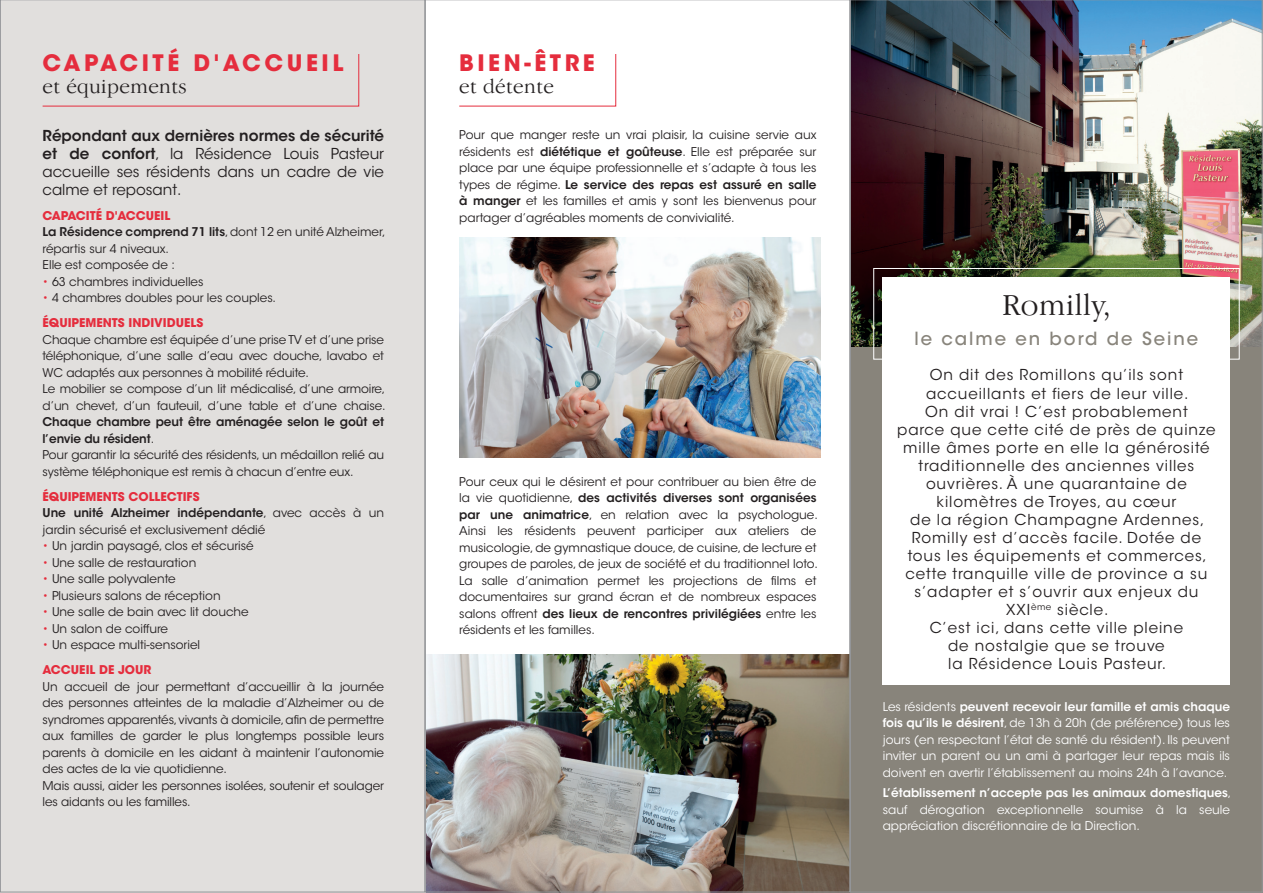
<style>
.page{position:relative;width:1263px;height:893px;background:#fff}
.page>*{position:absolute;margin:0;border:0;box-sizing:border-box;transform-origin:0 0}
.t1{font:300 31.5px "Garamond IT Cby BT";letter-spacing:.02em;color:#231f20}
.t2{font:700 22.5px "ITC Avant Garde Std";letter-spacing:.16em;color:#e52d3d}
.t3{font:300 21px "Garamond IT Cby BT";letter-spacing:.02em;color:#231f20}
.t4{font:500 18px "ITC Avant Garde Std";letter-spacing:.11em;color:#88847b}
.t5{font:15px/18px "ITC Avant Garde Std";letter-spacing:.06em;color:#231f20;text-align:center}
.t6{font:12px/16.5px "ITC Avant Garde Std";letter-spacing:-.01em;color:#231f20}
.t7{font:12px/16.5px "ITC Avant Garde Std";color:#fff;text-align:justify}
.s1{font-weight:600}
.s2{font-weight:700;color:#e52d3d}
.s3{color:#e52d3d}
</style>
<div class="page">
<img style="left:425px;top:655px;width:425px;height:238px">
<img style="left:459px;top:237px;width:362px;height:221px">
<div style="left:850px;top:328px;width:413px;height:565px;background:#88847b"></div>
<div style="left:0;top:0;width:425px;height:893px;background:#e1dfdd"></div>
<img style="left:852px;top:0;width:411px;height:347px">
<div style="left:883px;top:277px;width:347px;height:408px;background:#fff"></div>
<div style="left:873px;top:268px;width:366px;height:92px;border:1px solid #fff"></div>
<svg style="left:459px;top:54px;width:157px;height:53px"></svg>
<svg style="left:42px;top:54px;width:317px;height:53px"></svg>
<h2 class="t2" style="left:43px;top:48px;width:302px">CAPACITÉ D'ACCUEIL</h2>
<h3 class="t3" style="left:43px;top:74px;width:146px">et équipements</h3>
<p class="t5" style="left:43px;top:126px;width:343px;text-align:justify"><span class="s1">Répondant aux dernières normes de sécurité et de confort</span>, la Résidence Louis Pasteur accueille ses résidents dans un cadre de vie calme et reposant.</p>
<p class="t6" style="left:43px;top:207px;width:344px"><span class="s2">CAPACITÉ D'ACCUEIL<br></span><span class="s1">La Résidence comprend 71 lits</span>, dont 12 en unité Alzheimer, répartis sur 4 niveaux.<br>Elle est composée de :</p>
<p class="t6" style="left:43px;top:273px;width:162px"><span class="s3">•</span> 63 chambres individuelles</p>
<p class="t6" style="left:43px;top:285px;width:235px;line-height:25px"><span class="s3">•</span> 4 chambres doubles pour les couples.<br><span class="s2">ÉQUIPEMENTS INDIVIDUELS</span></p>
<p class="t6" style="left:43px;top:331px;width:344px">Chaque chambre est équipée d’une prise TV et d’une prise téléphonique, d’une salle d’eau avec douche, lavabo et WC adaptés aux personnes à mobilité réduite.<br>Le mobilier se compose d’un lit médicalisé, d’une armoire, d’un chevet, d’un fauteuil, d’une table et d’une chaise.</p>
<p class="t6" style="left:43px;top:414px;width:343px"><span class="s1">Chaque chambre peut être aménagée selon le goût et l’envie du résident</span>.<br>Pour garantir la sécurité des résidents, un médaillon relié au système téléphonique est remis à chacun d’entre eux.</p>
<p class="t6" style="left:43px;top:488px;width:343px"><span class="s2">ÉQUIPEMENTS COLLECTIFS<br></span><span class="s1">Une unité Alzheimer indépendante</span>, avec accès à un jardin sécurisé et exclusivement dédié</p>
<p class="t6" style="left:43px;top:538px;width:213px"><span class="s3">•</span> Un jardin paysagé, clos et sécurisé</p>
<p class="t6" style="left:43px;top:554px;width:155px"><span class="s3">•</span> Une salle de restauration</p>
<p class="t6" style="left:43px;top:571px;width:135px"><span class="s3">•</span> Une salle polyvalente</p>
<p class="t6" style="left:43px;top:587px;width:180px"><span class="s3">•</span> Plusieurs salons de réception</p>
<p class="t6" style="left:43px;top:604px;width:208px"><span class="s3">•</span> Une salle de bain avec lit douche</p>
<p class="t6" style="left:43px;top:620px;width:127px"><span class="s3">•</span> Un salon de coiffure</p>
<p class="t6" style="left:43px;top:632px;width:159px;line-height:25px"><span class="s3">•</span> Un espace multi-sensoriel<br><span class="s2">ACCUEIL DE JOUR</span></p>
<p class="t6" style="left:43px;top:678px;width:343px">Un accueil de jour permettant d’accueillir à la journée des personnes atteintes de la maladie d’Alzheimer ou de syndromes apparentés, vivants à domicile, afin de permettre aux familles de garder le plus longtemps possible leurs parents à domicile en les aidant à maintenir l’autonomie des actes de la vie quotidienne.<br>Mais aussi, aider les personnes isolées, soutenir et soulager les aidants ou les familles.</p>
<h2 class="t2" style="left:459px;top:48px;width:137px">BIEN-ÊTRE</h2>
<h3 class="t3" style="left:459px;top:74px;width:96px">et détente</h3>
<p class="t6" style="left:459px;top:127px;width:359px;text-align:justify">Pour que manger reste un vrai plaisir, la cuisine servie aux résidents est <span class="s1">diététique et goûteuse</span>. Elle est préparée sur place par une équipe professionnelle et s’adapte à tous les types de régime. <span class="s1">Le service des repas est assuré en salle à manger</span> et les familles et amis y sont les bienvenus pour partager d’agréables moments de convivialité.</p>
<p class="t6" style="left:459px;top:473px;width:360px">Pour ceux qui le désirent et pour contribuer au bien être de la vie quotidienne, <span class="s1">des activités diverses sont organisées par une animatrice</span>, en relation avec la psychologue.<br>Ainsi les résidents peuvent participer aux ateliers de musicologie, de gymnastique douce, de cuisine, de lecture et groupes de paroles, de jeux de société et du traditionnel loto.<br>La salle d’animation permet les projections de films et documentaires sur grand écran et de nombreux espaces salons offrent <span class="s1">des lieux de rencontres privilégiées</span> entre les résidents et les familles.</p>
<h1 class="t1" style="left:1002px;top:287px;width:110px">Romilly,</h1>
<h3 class="t4" style="left:914px;top:328px;width:285px">le calme en bord de Seine</h3>
<p class="t5" style="left:897px;top:366px;width:320px">On dit des Romillons qu’ils sont accueillants et fiers de leur ville.<br>On dit vrai ! C’est probablement<br>parce que cette cité de près de quinze mille âmes porte en elle la générosité traditionnelle des anciennes villes ouvrières. À une quarantaine de kilomètres de Troyes, au cœur<br>de la région Champagne Ardennes,<br>Romilly est d’accès facile. Dotée de tous les équipements et commerces, cette tranquille ville de province a su s’adapter et s’ouvrir aux enjeux du<br>XXI<sup>ème</sup> siècle.<br>C’est ici, dans cette ville pleine<br>de nostalgie que se trouve<br>la Résidence Louis Pasteur.</p>
<p class="t7" style="left:883px;top:698px;width:349px">Les résidents <span class="s1">peuvent recevoir leur famille et amis chaque fois qu’ils le désirent</span>, de 13h à 20h (de préférence) tous les jours (en respectant l’état de santé du résident). Ils peuvent inviter un parent ou un ami à partager leur repas mais ils doivent en avertir l’établissement au moins 24h à l’avance.</p>
<p class="t7" style="left:883px;top:785px;width:350px"><span class="s1">L’établissement n’accepte pas les animaux domestiques</span>, sauf dérogation exceptionnelle soumise à la seule appréciation discrétionnaire de la Direction.</p>
</div>
